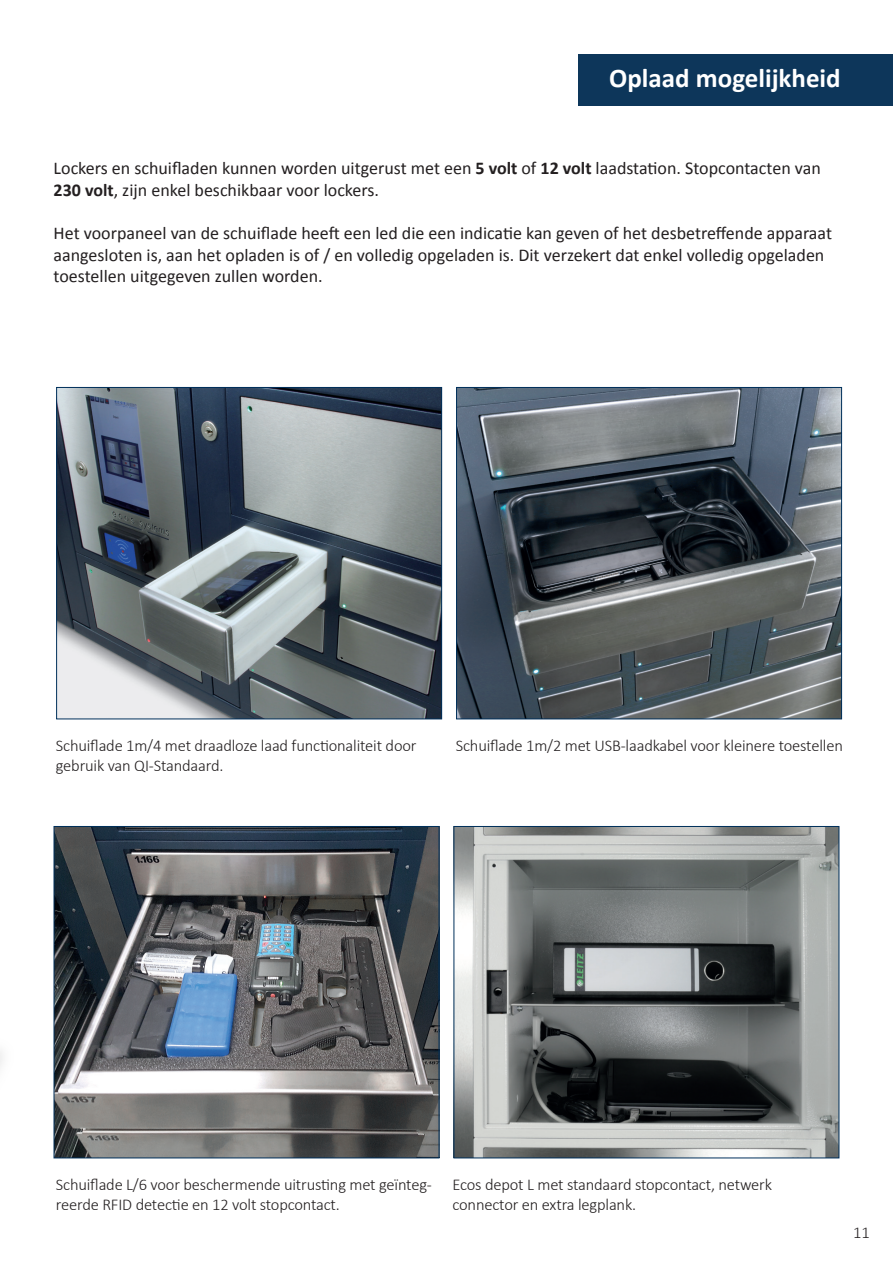
<style>
.page{position:relative;width:893px;height:1263px;background:#fff}
.page>*{position:absolute;margin:0;border:0;box-sizing:border-box;transform-origin:0 0}
.t1{font:700 27px "Calibri";color:#fff}
.t2{font:18px/21.6px "Calibri";color:#231f20}
.t3{font:300 16.5px/19.8px "Calibri";letter-spacing:-.01em;color:#231f20}
.s1{font-weight:700}
</style>
<div class="page">
<div style="left:578px;top:54px;width:315px;height:51px;background:#0d365a"></div>
<img style="left:58px;top:389px;width:382px;height:328px">
<div style="left:56px;top:387px;width:386px;height:332px;border:1px solid #00305b"></div>
<img style="left:458px;top:389px;width:382px;height:328px">
<div style="left:456px;top:387px;width:386px;height:332px;border:1px solid #00305b"></div>
<img style="left:56px;top:828px;width:381px;height:328px">
<div style="left:54px;top:826px;width:385px;height:332px;border:1px solid #00305b"></div>
<img style="left:456px;top:828px;width:381px;height:328px">
<div style="left:454px;top:826px;width:385px;height:332px;border:1px solid #00305b"></div>
<p class="t1" style="left:609px;top:59px;width:233px">Oplaad mogelijkheid</p>
<p class="t2" style="left:54px;top:157px;width:769px">Lockers en schuifladen kunnen worden uitgerust met een <span class="s1">5 volt</span> of <span class="s1">12 volt</span> laadstation. Stopcontacten van<br><span class="s1">230 volt</span>, zijn enkel beschikbaar voor lockers.</p>
<p class="t2" style="left:54px;top:222px;width:780px">Het voorpaneel van de schuiflade heeft een led die een indicatie kan geven of het desbetreffende apparaat aangesloten is, aan het opladen is of / en volledig opgeladen is. Dit verzekert dat enkel volledig opgeladen toestellen uitgegeven zullen worden.</p>
<p class="t3" style="left:56px;top:735px;width:362px">Schuiflade 1m/4 met draadloze laad functionaliteit door gebruik van QI-Standaard.</p>
<p class="t3" style="left:456px;top:735px;width:389px">Schuiflade 1m/2 met USB-laadkabel voor kleinere toestellen</p>
<p class="t3" style="left:56px;top:1174px;width:378px">Schuiflade L/6 voor beschermende uitrusting met geïnteg&shy;reerde RFID detectie en 12 volt stopcontact.</p>
<p class="t3" style="left:452px;top:1174px;width:321px">Ecos depot L met standaard stopcontact, netwerk connector en extra legplank.</p>
<p class="t3" style="left:853px;top:1223px;width:18px">11</p>
</div>
